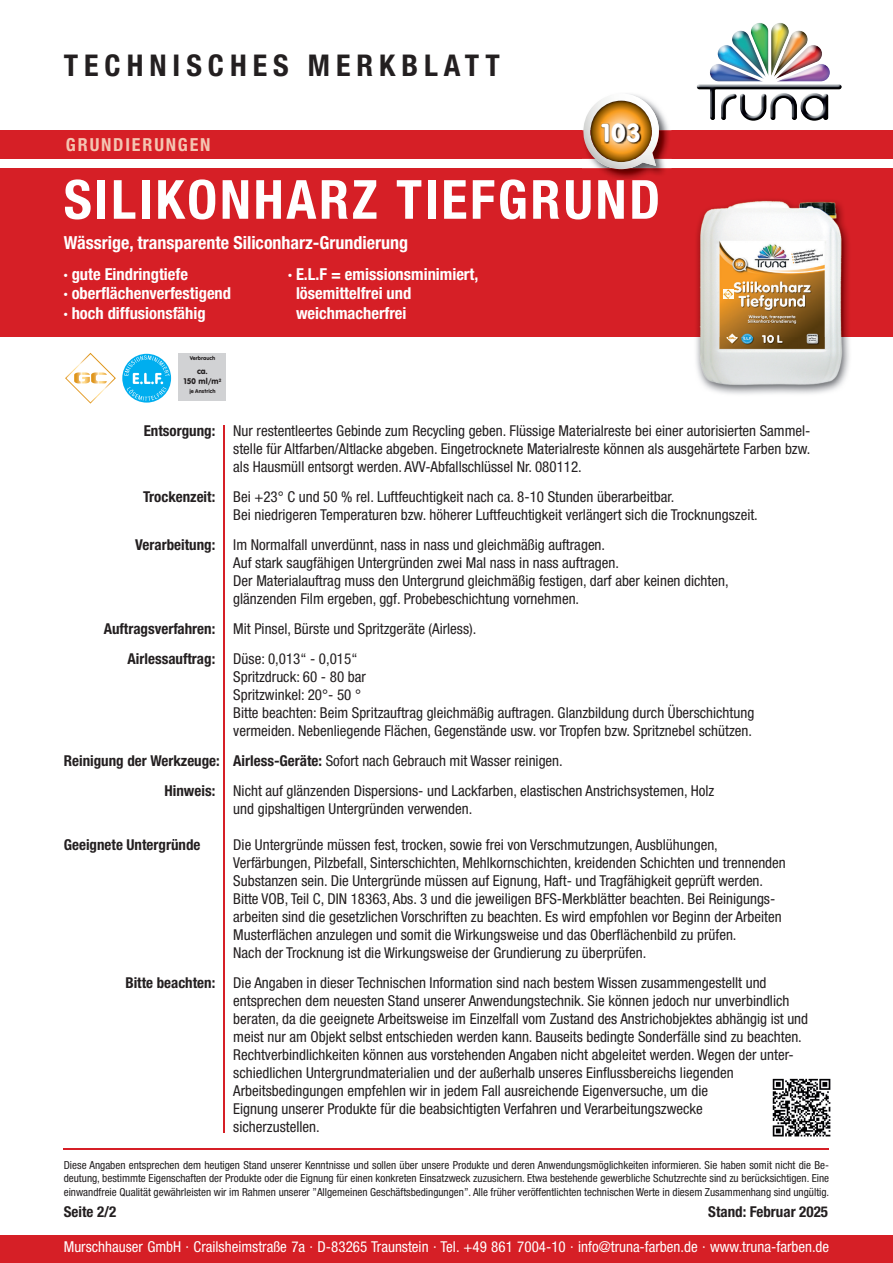
<style>
.page{position:relative;width:893px;height:1263px;background:#fff}
.page>*{position:absolute;margin:0;border:0;box-sizing:border-box;transform-origin:0 0}
.t1{font:700 condensed 54px "Helvetica Neue LT Pro";letter-spacing:.05em;color:#fff}
.t2{font:700 condensed 30px "Helvetica Neue LT Pro";letter-spacing:.2em;color:#231f20}
.t3{font:27.3px "VAG Rundschrift D";color:#fff}
.t4{font:700 condensed 18px "Helvetica Neue LT Pro";color:#fff}
.t5{font:700 condensed 18px "Helvetica Neue LT Pro";letter-spacing:.1em;color:#f4c5b2}
.t6{font:700 condensed 16.5px/19.5px "Helvetica Neue LT Pro";color:#fff}
.t7{font:condensed 15px/18px "Helvetica Neue LT Pro";color:#231f20}
.t8{font:condensed 15px "Helvetica Neue LT Pro";color:#fff}
.t9{font:700 condensed 15px "Helvetica Neue LT Pro";color:#231f20}
.t10{font:condensed 11.1px/13.5px "Helvetica Neue LT Pro";color:#231f20;text-align:justify}
.t11{font:8.55px/10.5px "VAG Rundschrift D";color:#231f20;text-align:center}
.t12{font:5.7px "VAG Rundschrift D";color:#231f20}
.s1{font-weight:700}
</style>
<div class="page">
<div style="left:0;top:168px;width:893px;height:169px;background:#d61f26"></div>
<div style="left:0;top:130px;width:893px;height:29px;background:#d61f26"></div>
<img style="left:697px;top:23px;width:145px;height:98px">
<svg style="left:65px;top:353px;width:106px;height:51px"></svg>
<div style="left:179px;top:353px;width:47px;height:48px;background:#d1d2d4"></div>
<hr style="left:64px;top:1148px;width:765px;height:2px;background:#d61f26">
<div style="left:0;top:1235px;width:893px;height:28px;background:#d61f26"></div>
<hr style="left:223px;top:425px;width:2px;height:707px;background:#d61f26">
<img style="left:696px;top:199px;width:154px;height:195px">
<svg style="left:723px;top:289px;width:11px;height:10px"></svg>
<svg style="left:724px;top:290px;width:8px;height:9px"></svg>
<img style="left:772px;top:1078px;width:59px;height:59px">
<img style="left:582px;top:94px;width:89px;height:85px">
<img style="left:582px;top:130px;width:89px;height:29px">
<img style="left:582px;top:180px;width:68px;height:1px">
<img style="left:583px;top:105px;width:7px;height:53px">
<img style="left:590px;top:101px;width:62px;height:61px">
<img style="left:601px;top:123px;width:40px;height:21px">
<h2 class="t2" style="left:64px;top:47px;width:437px">TECHNISCHES MERKBLATT</h2>
<p class="t5" style="left:66px;top:133px;width:146px">GRUNDIERUNGEN</p>
<h3 class="t3" style="left:601px;top:116px;width:41px">103</h3>
<h1 class="t1" style="left:64px;top:167px;width:598px">SILIKONHARZ TIEFGRUND</h1>
<p class="t4" style="left:64px;top:232px;width:346px">Wässrige, transparente Siliconharz-Grundierung</p>
<p class="t6" style="left:64px;top:264px;width:169px">· gute Eindringtiefe<br>· oberflächenverfestigend · hoch diffusionsfähig</p>
<p class="t12" style="left:190px;top:355px;width:27px">Verbrauch</p>
<p class="t11" style="left:184px;top:366px;width:39px">ca.<br>150 ml/m<sup>2</sup></p>
<p class="t12" style="left:189px;top:388px;width:28px">je Anstrich</p>
<p class="t6" style="left:296px;top:264px;width:184px;text-indent:-8px">· E.L.F = emissionsminimiert, lösemittelfrei und weichmacherfrei</p>
<p class="t7" style="left:233px;top:422px;width:579px;text-align:justify;text-indent:-90px"><span class="s1">Entsorgung:</span> Nur restentleertes Gebinde zum Recycling geben. Flüssige Materialreste bei einer autorisierten Sammel&shy;stelle für Altfarben/Altlacke abgeben. Eingetrocknete Materialreste können als ausgehärtete Farben bzw. als Hausmüll entsorgt werden. AVV-Abfallschlüssel Nr. 080112.</p>
<p class="t7" style="left:233px;top:488px;width:526px;text-indent:-90px"><span class="s1">Trockenzeit:</span> Bei +23° C und 50 % rel. Luftfeuchtigkeit nach ca. 8-10 Stunden überarbeitbar.<br>Bei niedrigeren Temperaturen bzw. höherer Luftfeuchtigkeit verlängert sich die Trocknungszeit.</p>
<p class="t7" style="left:233px;top:536px;width:497px;text-indent:-98px"><span class="s1">Verarbeitung:</span> Im Normalfall unverdünnt, nass in nass und gleichmäßig auftragen.<br>Auf stark saugfähigen Untergründen zwei Mal nass in nass auftragen.<br>Der Materialauftrag muss den Untergrund gleichmäßig festigen, darf aber keinen dichten, glänzenden Film ergeben, ggf. Probebeschichtung vornehmen.</p>
<p class="t7" style="left:128px;top:614px;width:350px;line-height:30px;text-indent:-24px"><span class="s1">Auftragsverfahren:</span> Mit Pinsel, Bürste und Spritzgeräte (Airless).<br><span class="s1">Airlessauftrag:</span> Düse: 0,013“ - 0,015“</p>
<p class="t7" style="left:233px;top:668px;width:522px">Spritzdruck: 60 - 80 bar<br>Spritzwinkel: 20°- 50 °<br>Bitte beachten: Beim Spritzauftrag gleichmäßig auftragen. Glanzbildung durch Überschichtung vermeiden. Nebenliegende Flächen, Gegenstände usw. vor Tropfen bzw. Spritznebel schützen.</p>
<p class="t7" style="left:164px;top:746px;width:551px;line-height:30px;text-indent:-101px"><span class="s1">Reinigung der Werkzeuge: Airless-Geräte:</span> Sofort nach Gebrauch mit Wasser reinigen.<br><span class="s1">Hinweis:</span> Nicht auf glänzenden Dispersions- und Lackfarben, elastischen Anstrichsystemen, Holz</p>
<p class="t7" style="left:233px;top:800px;width:241px">und gipshaltigen Untergründen verwenden.</p>
<p class="t9" style="left:64px;top:835px;width:138px">Geeignete Untergründe</p>
<p class="t7" style="left:233px;top:836px;width:554px">Die Untergründe müssen fest, trocken, sowie frei von Verschmutzungen, Ausblühungen, Verfärbungen, Pilzbefall, Sinterschichten, Mehlkornschichten, kreidenden Schichten und trennenden Substanzen sein. Die Untergründe müssen auf Eignung, Haft- und Tragfähigkeit geprüft werden.<br>Bitte VOB, Teil C, DIN 18363, Abs. 3 und die jeweiligen BFS-Merkblätter beachten. Bei Reinigungs&shy;arbeiten sind die gesetzlichen Vorschriften zu beachten. Es wird empfohlen vor Beginn der Arbeiten Musterflächen anzulegen und somit die Wirkungsweise und das Oberflächenbild zu prüfen.<br>Nach der Trocknung ist die Wirkungsweise der Grundierung zu überprüfen.</p>
<p class="t7" style="left:233px;top:974px;width:576px;text-indent:-108px"><span class="s1">Bitte beachten:</span> Die Angaben in dieser Technischen Information sind nach bestem Wissen zusammengestellt und entsprechen dem neuesten Stand unserer Anwendungstechnik. Sie können jedoch nur unverbindlich beraten, da die ge eignete Arbeitsweise im Einzelfall vom Zustand des Anstrichobjektes abhängig ist und meist nur am Objekt selbst entschieden werden kann. Bauseits bedingte Sonderfälle sind zu beachten.<br>Rechtverbindlichkeiten können aus vorstehenden Angaben nicht abgeleitet werden. Wegen der unter&shy;schiedlichen Untergrundmaterialien und der außerhalb unseres Einflussbereichs liegenden Arbeitsbedingungen empfehlen wir in jedem Fall ausreichende Eigenversuche, um die<br>Eignung unserer Produkte für die beabsichtigten Verfahren und Verarbeitungszwecke<br>sicherzustellen.</p>
<p class="t10" style="left:64px;top:1158px;width:767px">Diese Angaben entsprechen dem heutigen Stand unserer Kenntnisse und sollen über unsere Produkte und deren Anwendungsmöglichkeiten informieren. Sie haben somit nicht die Be&shy;deutung, bestimmte Eigenschaften der Produkte oder die Eignung für einen konkreten Einsatzweck zuzusichern. Etwa bestehende gewerbliche Schutzrechte sind zu berücksichtigen. Eine einwandfreie Qualität gewährleisten wir im Rahmen unserer ”Allgemeinen Geschäftsbedingungen”. Alle früher veröffentlichten technischen Werte in diesem Zusammenhang sind ungültig.</p>
<p class="t9" style="left:64px;top:1202px;width:54px">Seite 2/2</p>
<p class="t9" style="left:708px;top:1202px;width:121px">Stand: Februar 2025</p>
<p class="t8" style="left:64px;top:1238px;width:767px">Murschhauser GmbH · Crailsheimstraße 7a · D-83265 Traunstein · Tel. +49 861 7004-10 · info@truna-farben.de · www.truna-farben.de</p>
</div>
